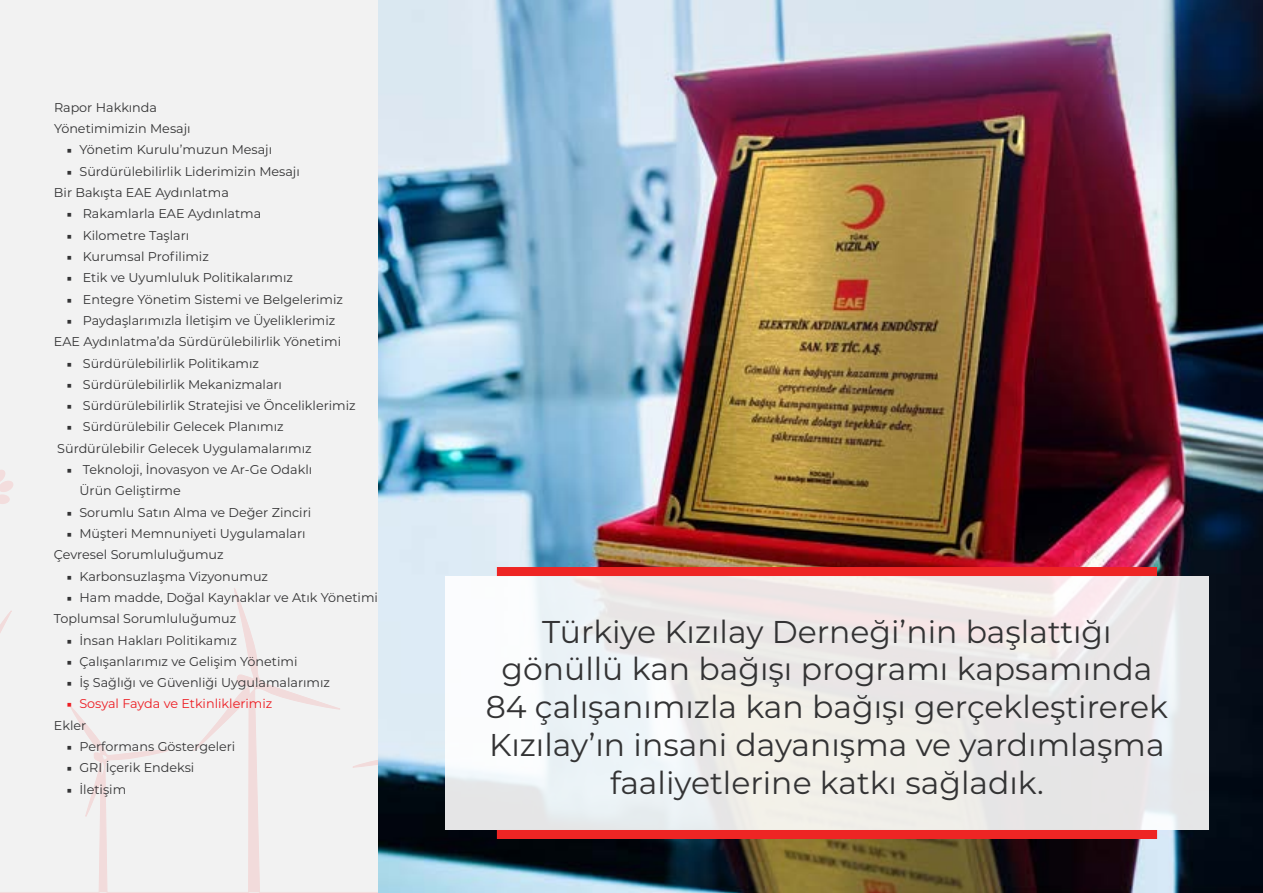
<style>
.page{position:relative;width:1263px;height:893px;background:#fff}
.page>*{position:absolute;margin:0;border:0;box-sizing:border-box;transform-origin:0 0}
.t1{font:31.5px/37.8px "Montserrat";color:#333334;text-align:center}
.t2{font:12.75px/21.3px "Montserrat";color:#333334}
.t3{font:12.75px/21.3px "Montserrat";color:#ed1d23}
.s1{font-family:"Minion Pro"}
.s2{color:#333334}
</style>
<div class="page">
<div style="left:0;top:0;width:394px;height:893px;background:#f2f2f2"></div>
<svg style="left:0;top:470px;width:13px;height:34px"></svg>
<img style="left:378px;top:0;width:885px;height:893px">
<svg style="left:445px;top:576px;width:764px;height:254px;fill:#ecece8"></svg>
<div style="left:497px;top:567px;width:660px;height:9px;background:#ee2524"></div>
<div style="left:497px;top:830px;width:660px;height:9px;background:#ee2524"></div>
<p class="t2" style="left:54px;top:96px;width:138px">Rapor Hakkında<br>Yönetimimizin Mesajı</p>
<p class="t2" style="left:67px;top:139px;width:207px"><span class="s1">■</span> Yönetim Kurulu’muzun Mesajı</p>
<p class="t2" style="left:54px;top:160px;width:247px;text-indent:13px"><span class="s1">■</span> Sürdürülebilirlik Liderimizin Mesajı<br>Bir Bakışta EAE Aydınlatma</p>
<p class="t2" style="left:67px;top:203px;width:196px"><span class="s1">■</span> Rakamlarla EAE Aydınlatma</p>
<p class="t2" style="left:67px;top:224px;width:124px"><span class="s1">■</span> Kilometre Taşları</p>
<p class="t2" style="left:67px;top:245px;width:144px"><span class="s1">■</span> Kurumsal Profilimiz</p>
<p class="t2" style="left:67px;top:267px;width:228px"><span class="s1">■</span> Etik ve Uyumluluk Politikalarımız</p>
<p class="t2" style="left:67px;top:288px;width:278px"><span class="s1">■</span> Entegre Yönetim Sistemi ve Belgelerimiz</p>
<p class="t2" style="left:54px;top:309px;width:289px;text-align:center"><span class="s1">■</span> Paydaşlarımızla İletişim ve Üyeliklerimiz<br>EAE Aydınlatma’da Sürdürülebilirlik Yönetimi</p>
<p class="t2" style="left:67px;top:352px;width:194px"><span class="s1">■</span> Sürdürülebilirlik Politikamız</p>
<p class="t2" style="left:67px;top:373px;width:217px"><span class="s1">■</span> Sürdürülebilirlik Mekanizmaları</p>
<p class="t2" style="left:67px;top:394px;width:290px"><span class="s1">■</span> Sürdürülebilirlik Stratejisi ve Önceliklerimiz</p>
<p class="t2" style="left:57px;top:416px;width:256px;text-indent:9px"><span class="s1">■</span> Sürdürülebilir Gelecek Planımız<br>Sürdürülebilir Gelecek Uygulamalarımız</p>
<p class="t2" style="left:79px;top:458px;width:234px;text-indent:-13px"><span class="s1">■</span> Teknoloji, İnovasyon ve Ar-Ge Odaklı<br>Ürün Geliştirme</p>
<p class="t2" style="left:67px;top:501px;width:246px"><span class="s1">■</span> Sorumlu Satın Alma ve Değer Zinciri</p>
<p class="t2" style="left:54px;top:522px;width:253px;text-indent:13px"><span class="s1">■</span> Müşteri Memnuniyeti Uygulamaları<br>Çevresel Sorumluluğumuz</p>
<p class="t2" style="left:67px;top:565px;width:203px"><span class="s1">■</span> Karbonsuzlaşma Vizyonumuz</p>
<p class="t2" style="left:54px;top:586px;width:326px;text-indent:13px"><span class="s1">■</span> Ham madde, Doğal Kaynaklar ve Atık Yönetimi<br>Toplumsal Sorumluluğumuz</p>
<p class="t2" style="left:67px;top:629px;width:172px"><span class="s1">■</span> İnsan Hakları Politikamız</p>
<p class="t2" style="left:67px;top:650px;width:232px"><span class="s1">■</span> Çalışanlarımız ve Gelişim Yönetimi</p>
<p class="t2" style="left:67px;top:671px;width:265px"><span class="s1">■</span> İş Sağlığı ve Güvenliği Uygulamalarımız</p>
<p class="t3" style="left:54px;top:693px;width:220px;text-indent:13px"><span class="s1">■</span> Sosyal Fayda ve Etkinliklerimiz<br><span class="s2">Ekler</span></p>
<p class="t2" style="left:67px;top:735px;width:170px"><span class="s1">■</span> Performans Göstergeleri</p>
<p class="t2" style="left:67px;top:757px;width:129px"><span class="s1">■</span> GRI İçerik Endeksi</p>
<p class="t2" style="left:67px;top:778px;width:61px"><span class="s1">■</span> İletişim</p>
<h1 class="t1" style="left:486px;top:611px;width:684px">Türkiye Kızılay Derneği’nin başlattığı gönüllü kan bağışı programı kapsamında 84 çalışanımızla kan bağışı gerçekleştirerek Kızılay’ın insani dayanışma ve yardımlaşma faaliyetlerine katkı sağladık.</h1>
</div>
